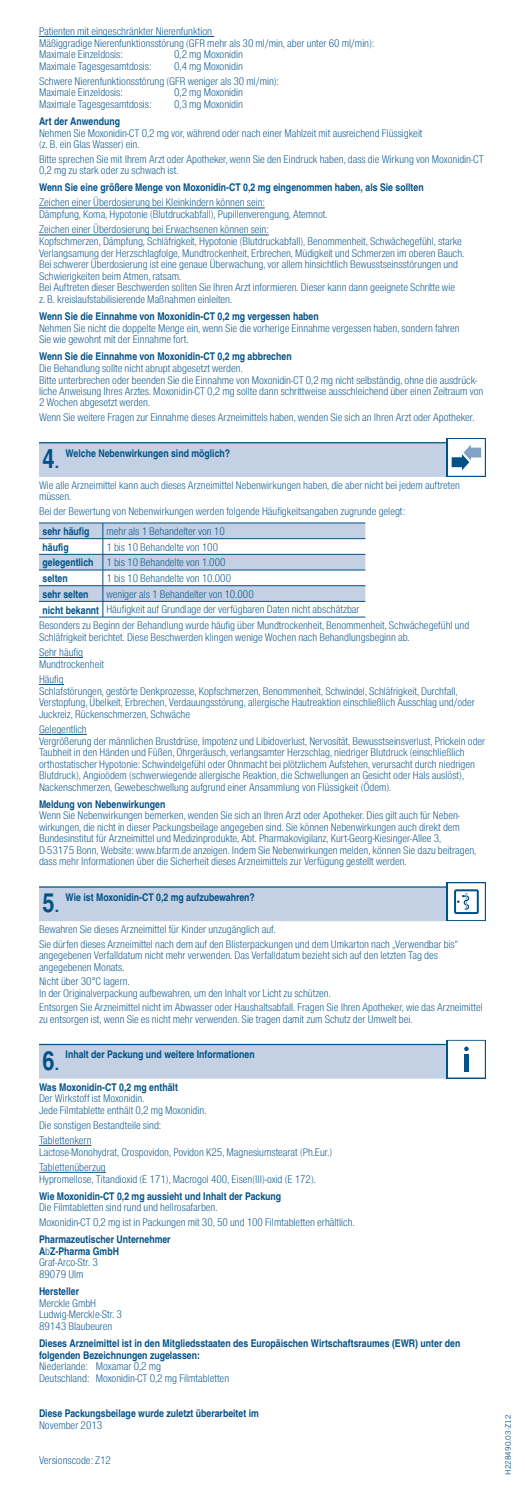
<style>
.page{position:relative;width:525px;height:1489px;background:#fff}
.page>*{position:absolute;margin:0;border:0;box-sizing:border-box;transform-origin:0 0}
.t1{font:700 26.62px "Nimbus San Con L";color:#005187}
.t2{font:300 10.62px/11.5px "Nimbus San Con L";color:#005187}
.t3{font:700 10.62px/11.8px "Nimbus San Con L";color:#005187}
.t4{font:7.5px "Trade Gothic";color:#005187}
.s1{font-family:"Nimbus San L";font-size:15.62px}
.s2{font-weight:700}
.s3{font-weight:300}
</style>
<div class="page">
<hr style="left:39px;top:36px;width:175px;height:1px;background:#005187">
<hr style="left:39px;top:208px;width:225px;height:1px;background:#005187">
<hr style="left:39px;top:235px;width:229px;height:1px;background:#005187">
<hr style="left:39px;top:657px;width:44px;height:1px;background:#005187">
<svg style="left:39px;top:684px;width:25px;height:1px"></svg>
<hr style="left:39px;top:734px;width:48px;height:1px;background:#005187">
<hr style="left:39px;top:1144px;width:52px;height:1px;background:#005187">
<hr style="left:39px;top:1171px;width:67px;height:1px;background:#005187">
<svg style="left:39px;top:438px;width:446px;height:39px"></svg>
<hr style="left:39px;top:522px;width:326px;height:1px;background:#005187">
<hr style="left:39px;top:617px;width:326px;height:1px;background:#005187">
<svg style="left:39px;top:523px;width:326px;height:94px"></svg>
<svg style="left:39px;top:882px;width:446px;height:39px"></svg>
<svg style="left:39px;top:1039px;width:446px;height:39px"></svg>
<hr style="left:464px;top:1053px;width:4px;height:18px;background:#005187">
<p class="t2" style="left:39px;top:26px;width:336px">Patienten mit eingeschränkter Nierenfunktion<br>Mäßiggradige Nierenfunktionsstörung (GFR mehr als 30 ml/min, aber unter 60 ml/min):<br>Maximale Einzeldosis:</p>
<p class="t2" style="left:174px;top:50px;width:70px">0,2 mg Moxonidin</p>
<p class="t2" style="left:39px;top:60px;width:241px;line-height:14.5px;text-indent:135px">0,4 mg Moxonidin<br>Schwere Nierenfunktionsstörung (GFR weniger als 30 ml/min):</p>
<p class="t2" style="left:39px;top:88px;width:85px">Maximale Einzeldosis:</p>
<p class="t2" style="left:174px;top:88px;width:70px">0,2 mg Moxonidin</p>
<p class="t2" style="left:39px;top:99px;width:114px">Maximale Tagesgesamtdosis:</p>
<p class="t2" style="left:174px;top:99px;width:70px">0,3 mg Moxonidin</p>
<p class="t3" style="left:39px;top:116px;width:82px">Art der Anwendung</p>
<p class="t2" style="left:39px;top:128px;width:385px">Nehmen Sie Moxonidin-CT 0,2 mg vor, während oder nach einer Mahlzeit mit ausreichend Flüssigkeit (z. B. ein Glas Wasser) ein.</p>
<p class="t2" style="left:39px;top:154px;width:446px">Bitte sprechen Sie mit Ihrem Arzt oder Apotheker, wenn Sie den Eindruck haben, dass die Wirkung von Moxonidin-CT<br>0,2 mg zu stark oder zu schwach ist.</p>
<p class="t3" style="left:39px;top:182px;width:386px">Wenn Sie eine größere Menge von Moxonidin-CT 0,2 mg eingenommen haben, als Sie sollten</p>
<p class="t2" style="left:39px;top:198px;width:290px">Zeichen einer Überdosierung bei Kleinkindern können sein:<br>Dämpfung, Koma, Hypotonie (Blutdruckabfall), Pupillenverengung, Atemnot.</p>
<p class="t2" style="left:39px;top:225px;width:426px">Zeichen einer Überdosierung bei Erwachsenen können sein:<br>Kopfschmerzen, Dämpfung, Schläfrigkeit, Hypotonie (Blutdruckabfall), Benommenheit, Schwächegefühl, starke Verlangsamung der Herzschlagfolge, Mundtrockenheit, Erbrechen, Müdigkeit und Schmerzen im oberen Bauch.<br>Bei schwerer Überdosierung ist eine genaue Überwachung, vor allem hinsichtlich Bewusstseinsstörungen und Schwierigkeiten beim Atmen, ratsam.<br>Bei Auftreten dieser Beschwerden sollten Sie Ihren Arzt informieren. Dieser kann dann geeignete Schritte wie<br>z. B. kreislaufstabilisierende Maßnahmen einleiten.</p>
<p class="t3" style="left:39px;top:311px;width:281px">Wenn Sie die Einnahme von Moxonidin-CT 0,2 mg vergessen haben</p>
<p class="t2" style="left:39px;top:323px;width:422px">Nehmen Sie nicht die doppelte Menge ein, wenn Sie die vorherige Einnahme vergessen haben, sondern fahren<br>Sie wie gewohnt mit der Einnahme fort.</p>
<p class="t3" style="left:39px;top:351px;width:254px">Wenn Sie die Einnahme von Moxonidin-CT 0,2 mg abbrechen</p>
<p class="t2" style="left:39px;top:363px;width:445px">Die Behandlung sollte nicht abrupt abgesetzt werden.<br>Bitte unterbrechen oder beenden Sie die Einnahme von Moxonidin-CT 0,2 mg nicht selbständig, ohne die ausdrück&shy;liche Anweisung Ihres Arztes. Moxonidin-CT 0,2 mg sollte dann schrittweise ausschleichend über einen Zeitraum von 2 Wochen abgesetzt werden.</p>
<p class="t2" style="left:39px;top:412px;width:436px">Wenn Sie weitere Fragen zur Einnahme dieses Arzneimittels haben, wenden Sie sich an Ihren Arzt oder Apotheker.</p>
<h1 class="t1" style="left:43px;top:448px;width:18px">4<span class="s1">.</span></h1>
<p class="t3" style="left:66px;top:448px;width:166px">Welche Nebenwirkungen sind möglich?</p>
<p class="t2" style="left:39px;top:480px;width:422px">Wie alle Arzneimittel kann auch dieses Arzneimittel Nebenwirkungen haben, die aber nicht bei jedem auftreten müssen.</p>
<p class="t2" style="left:39px;top:506px;width:367px">Bei der Bewertung von Nebenwirkungen werden folgende Häufigkeitsangaben zugrunde gelegt:</p>
<p class="t3" style="left:43px;top:526px;width:48px">sehr häufig</p>
<p class="t2" style="left:106px;top:526px;width:120px">mehr als 1 Behandelter von 10</p>
<p class="t3" style="left:43px;top:542px;width:28px">häufig</p>
<p class="t2" style="left:39px;top:61px;width:114px">Maximale Tagesgesamtdosis:</p>
<p class="t2" style="left:43px;top:539px;width:184px;line-height:15.8px;text-indent:64px">1 bis 10 Behandelte von 100 <span class="s2">gelegentlich</span> 1 bis 10 Behandelte von 1.000 <span class="s2">selten</span></p>
<p class="t2" style="left:106px;top:573px;width:126px">1 bis 10 Behandelte von 10.000</p>
<p class="t3" style="left:43px;top:589px;width:47px">sehr selten</p>
<p class="t2" style="left:106px;top:589px;width:149px">weniger als 1 Behandelter von 10.000</p>
<p class="t2" style="left:43px;top:604px;width:318px"><span class="s2">nicht bekannt</span> Häufigkeit auf Grundlage der verfügbaren Daten nicht abschätzbar</p>
<p class="t2" style="left:39px;top:620px;width:431px">Besonders zu Beginn der Behandlung wurde häufig über Mundtrockenheit, Benommenheit, Schwächegefühl und</p>
<p class="t2" style="left:39px;top:630px;width:372px;line-height:15.2px">Schläfrigkeit berichtet. Diese Beschwerden klingen wenige Wochen nach Behandlungsbeginn ab.<br>Sehr häufig</p>
<p class="t2" style="left:39px;top:657px;width:66px;line-height:15.2px">Mundtrockenheit<br>Häufig</p>
<p class="t2" style="left:39px;top:686px;width:437px">Schlafstörungen, gestörte Denkprozesse, Kopfschmerzen, Benommenheit, Schwindel, Schläfrigkeit, Durchfall,<br>Verstopfung, Übelkeit, Erbrechen , Verdauungsstörung, allergische Hautreaktion einschließlich Ausschlag und/oder<br>Juckreiz, Rückenschmerzen, Schwäche</p>
<p class="t2" style="left:39px;top:724px;width:447px">Gelegentlich<br>Vergrößerung der männlichen Brustdrüse, Impotenz und Libidoverlust, Nervosität, Bewusstseinsverlust, Prickeln oder Taubheit in den Händen und Füßen, Ohrgeräusch, verlangsamter Herzschlag, niedriger Blutdruck (einschließlich orthostatischer Hypotonie: Schwindelgefühl oder Ohnmacht bei plötzlichem Aufstehen, verursacht durch niedrigen Blutdruck), Angioödem (schwerwiegende allergische Reaktion, die Schwellungen an Gesicht oder Hals auslöst), Nackenschmerzen, Gewebeschwellung aufgrund einer Ansammlung von Flüssigkeit (Ödem).</p>
<p class="t3" style="left:39px;top:799px;width:128px">Meldung von Nebenwirkungen</p>
<p class="t2" style="left:39px;top:810px;width:438px">Wenn Sie Nebenwirkungen bemerken, wenden Sie sich an Ihren Arzt oder Apotheker. Dies gilt auch für Neben&shy;wirkungen, die nicht in dieser Packungsbeilage angegeben sind. Sie können Nebenwirkungen auch direkt dem Bundesinstitut für Arzneimittel und Medizinprodukte, Abt. Pharmakovigilanz, Kurt-Georg-Kiesinger-Allee 3, D-53175 Bonn, Website: www.bfarm.de anzeigen. Indem Sie Nebenwirkungen melden, können Sie dazu beitragen, dass mehr Informationen über die Sicherheit dieses Arzneimittels zur Verfügung gestellt werden.</p>
<h1 class="t1" style="left:43px;top:892px;width:18px">5<span class="s1">.</span></h1>
<p class="t3" style="left:66px;top:892px;width:191px">Wie ist Moxonidin-CT 0,2 mg aufzubewahren?</p>
<p class="t2" style="left:39px;top:923px;width:420px;line-height:14.5px">Bewahren Sie dieses Arzneimittel für Kinder unzugänglich auf.<br>Sie dürfen dieses Arzneimittel nach dem auf den Blisterpackungen und dem Umkarton nach „Verwendbar bis“</p>
<p class="t2" style="left:39px;top:950px;width:400px">angegebenen Verfalldatum nicht mehr verwenden. Das Verfalldatum bezieht sich auf den letzten Tag des angegebenen Monats.</p>
<p class="t2" style="left:39px;top:976px;width:293px">Nicht über 30°C lagern.<br>In der Originalverpackung aufbewahren, um den Inhalt vor Licht zu schützen.</p>
<p class="t2" style="left:39px;top:1002px;width:445px">Entsorgen Sie Arzneimittel nicht im Abwasser oder Haushaltsabfall. Fragen Sie Ihren Apotheker, wie das Arzneimittel zu entsorgen ist, wenn Sie es nicht mehr verwenden. Sie tragen damit zum Schutz der Umwelt bei.</p>
<h1 class="t1" style="left:43px;top:1050px;width:18px">6<span class="s1">.</span></h1>
<p class="t3" style="left:66px;top:1049px;width:190px">Inhalt der Packung und weitere Informationen</p>
<p class="t3" style="left:39px;top:1081px;width:140px">Was Moxonidin-CT 0,2 mg enthält</p>
<p class="t2" style="left:39px;top:1093px;width:169px">Der Wirkstoff ist Moxonidin.<br>Jede Filmtablette enthält 0,2 mg Moxonidin.</p>
<p class="t2" style="left:39px;top:1117px;width:124px;line-height:15.2px">Die sonstigen Bestandteile sind:<br>Tablettenkern</p>
<p class="t2" style="left:39px;top:1144px;width:294px;line-height:15.2px">Lactose-Monohydrat, Crospovidon, Povidon K25, Magnesiumstearat (Ph.Eur.)<br>Tablettenüberzug</p>
<p class="t2" style="left:39px;top:1173px;width:278px">Hypromellose, Titandioxid (E 171), Macrogol 400, Eisen(III)-oxid (E 172).</p>
<p class="t3" style="left:39px;top:1190px;width:243px">Wie Moxonidin-CT 0,2 mg aussieht und Inhalt der Packung</p>
<p class="t2" style="left:39px;top:1201px;width:317px;line-height:14.5px">Die Filmtabletten sind rund und hellrosafarben.<br>Moxonidin-CT 0,2 mg ist in Packungen mit 30, 50 und 100 Filmtabletten erhältlich.</p>
<p class="t3" style="left:39px;top:1234px;width:133px">Pharmazeutischer Unternehmer<br>A<span class="s3">b</span>Z-Pharma GmbH<br><span class="s3">Graf-Arco-Str. 3<br>89079 Ulm</span></p>
<p class="t3" style="left:39px;top:1286px;width:42px">Hersteller</p>
<p class="t2" style="left:39px;top:1297px;width:84px">Merckle GmbH<br>Ludwig-Merckle-Str. 3<br>89143 Blaubeuren</p>
<p class="t3" style="left:39px;top:1338px;width:422px">Dieses Arzneimittel ist in den Mitgliedsstaaten des Europäischen Wirtschaftsraumes (EWR) unter den folgenden Bezeichnungen zugelassen:</p>
<p class="t2" style="left:39px;top:1361px;width:191px">Niederlande: Moxamar 0,2 mg<br>Deutschland: Moxonidin-CT 0,2 mg Filmtabletten</p>
<p class="t3" style="left:39px;top:1408px;width:221px">Diese Packungsbeilage wurde zuletzt überarbeitet im</p>
<p class="t2" style="left:39px;top:1420px;width:65px">November 2013</p>
<p class="t2" style="left:39px;top:1455px;width:73px">Versionscode: Z12</p>
<p class="t4" style="left:505px;top:1474px;width:62px;rotate:-90deg">H228490.03-Z12</p>
</div>
